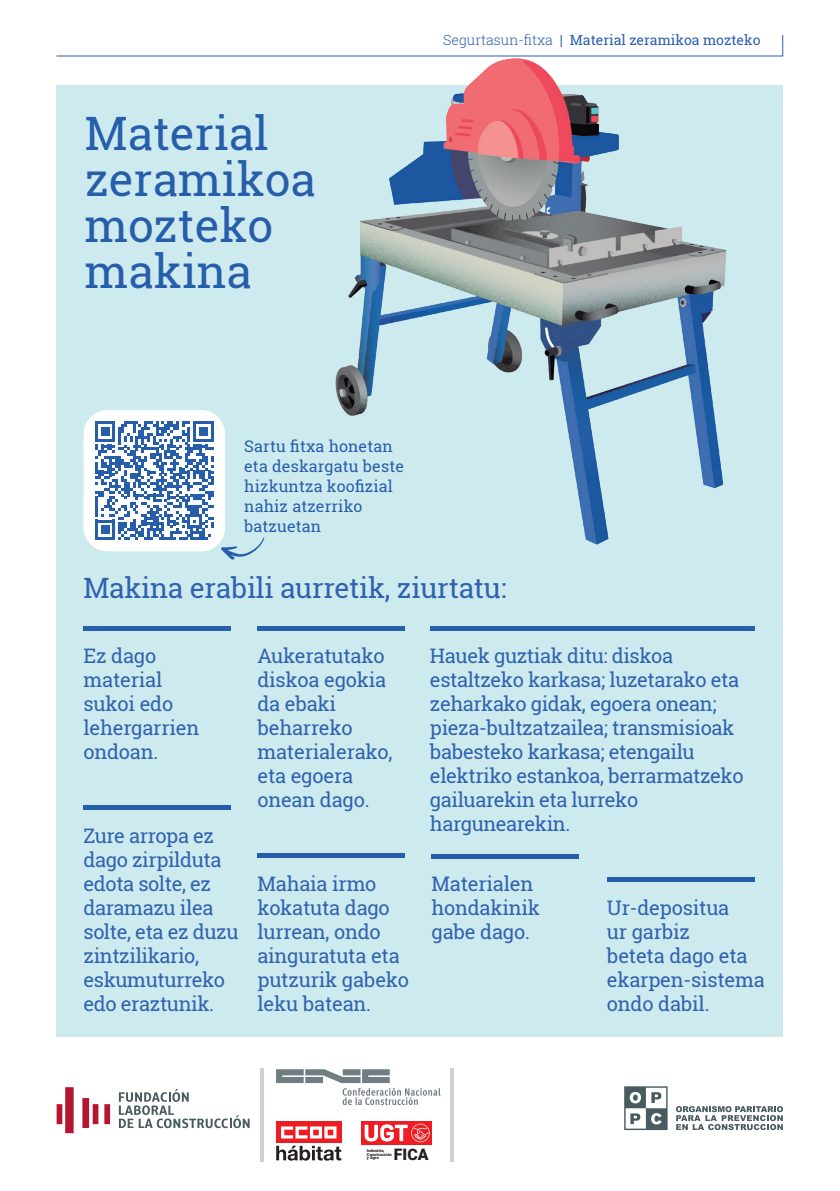
<style>
.page{position:relative;width:840px;height:1191px;background:#fff}
.page>*{position:absolute;margin:0;border:0;box-sizing:border-box;transform-origin:0 0}
.t1{font:46px/46px "Roboto Slab";color:#275eac}
.t2{font:28px "Roboto Slab";letter-spacing:-.01em;color:#3062af}
.t3{font:20px/24px "Roboto Slab";letter-spacing:-.02em;color:#3062af}
.t4{font:16px/20px "Roboto Slab";letter-spacing:.01em;color:#275eac}
.t5{font:900 15.8px "Roboto";color:#231f20}
.t6{font:14px "Roboto Slab";color:#2b60ad}
.t7{font:900 4px/3.8px "Roboto";color:#231f20}
.s1{font-weight:300}
</style>
<div class="page">
<div style="left:57px;top:85px;width:725px;height:951px;background:#cdeaee"></div>
<svg style="left:56px;top:35px;width:727px;height:22px"></svg>
<div style="left:83px;top:625px;width:148px;height:5px;background:#275eac"></div>
<div style="left:257px;top:625px;width:148px;height:5px;background:#275eac"></div>
<div style="left:430px;top:625px;width:324px;height:5px;background:#275eac"></div>
<div style="left:606px;top:877px;width:148px;height:5px;background:#275eac"></div>
<div style="left:431px;top:853px;width:147px;height:5px;background:#275eac"></div>
<div style="left:83px;top:805px;width:148px;height:5px;background:#275eac"></div>
<div style="left:257px;top:853px;width:148px;height:5px;background:#275eac"></div>
<svg style="left:624px;top:1086px;width:43px;height:44px"></svg>
<svg style="left:676px;top:1106px;width:106px;height:24px"></svg>
<img style="left:335px;top:58px;width:392px;height:487px">
<svg style="left:276px;top:1069px;width:164px;height:36px"></svg>
<svg style="left:57px;top:1087px;width:53px;height:46px"></svg>
<svg style="left:119px;top:1089px;width:130px;height:39px"></svg>
<svg style="left:276px;top:1145px;width:65px;height:15px"></svg>
<div style="left:276px;top:1121px;width:65px;height:22px;background:#ee1d23"></div>
<svg style="left:281px;top:1126px;width:55px;height:12px"></svg>
<div style="left:361px;top:1121px;width:70px;height:23px;background:#ee1d23"></div>
<svg style="left:364px;top:1123px;width:65px;height:19px"></svg>
<hr style="left:450px;top:1068px;width:3px;height:93px;background:#d1d2cc">
<hr style="left:260px;top:1068px;width:4px;height:93px;background:#d1d2cc">
<div style="left:83px;top:410px;width:142px;height:141px;background:#fff;border-radius:24px"></div>
<svg style="left:95px;top:421px;width:118px;height:119px"></svg>
<svg style="left:220px;top:537px;width:44px;height:23px"></svg>
<p class="t1" style="left:85px;top:110px;width:232px">Material zeramikoa mozteko makina</p>
<p class="t6" style="left:443px;top:30px;width:319px"><span class="s1">Segurtasun-fitxa</span> | Material zeramikoa mozteko</p>
<p class="t4" style="left:244px;top:436px;width:161px">Sartu fitxa honetan eta deskargatu beste hizkuntza koofizial nahiz atzerriko batzuetan</p>
<p class="t2" style="left:83px;top:569px;width:424px">Makina erabili aurretik, ziurtatu:</p>
<p class="t3" style="left:83px;top:644px;width:117px">Ez dago material sukoi edo lehergarrien ondoan.</p>
<p class="t3" style="left:257px;top:644px;width:136px">Aukeratutako diskoa egokia da ebaki beharreko materialerako, eta egoera onean dago.</p>
<p class="t3" style="left:430px;top:644px;width:315px">Hauek guztiak ditu: diskoa estaltzeko karkasa; luzetarako eta zeharkako gidak, egoera onean; pieza-bultzatzailea; transmisioak babesteko karkasa; etengailu elektriko estankoa, berrarmatzeko gailuarekin eta lurreko hargunearekin.</p>
<p class="t3" style="left:83px;top:823px;width:156px">Zure arropa ez dago zirpilduta edota solte, ez daramazu ilea solte, eta ez duzu zintzilikario,</p>
<p class="t3" style="left:83px;top:967px;width:143px">eskumuturreko edo eraztunik.</p>
<p class="t3" style="left:257px;top:871px;width:153px">Mahaia irmo kokatuta dago lurrean, ondo ainguratuta eta putzurik gabeko leku batean.</p>
<p class="t3" style="left:431px;top:871px;width:110px">Materialen hondakinik gabe dago.</p>
<p class="t3" style="left:606px;top:895px;width:159px">Ur-depositua<br>ur garbiz<br>beteta dago eta ekarpen-sistema ondo dabil.</p>
<p class="t5" style="left:394px;top:1143px;width:36px">FICA</p>
<p class="t7" style="left:367px;top:1148px;width:26px">Industria,<br>Construcción y Agro</p>
</div>
